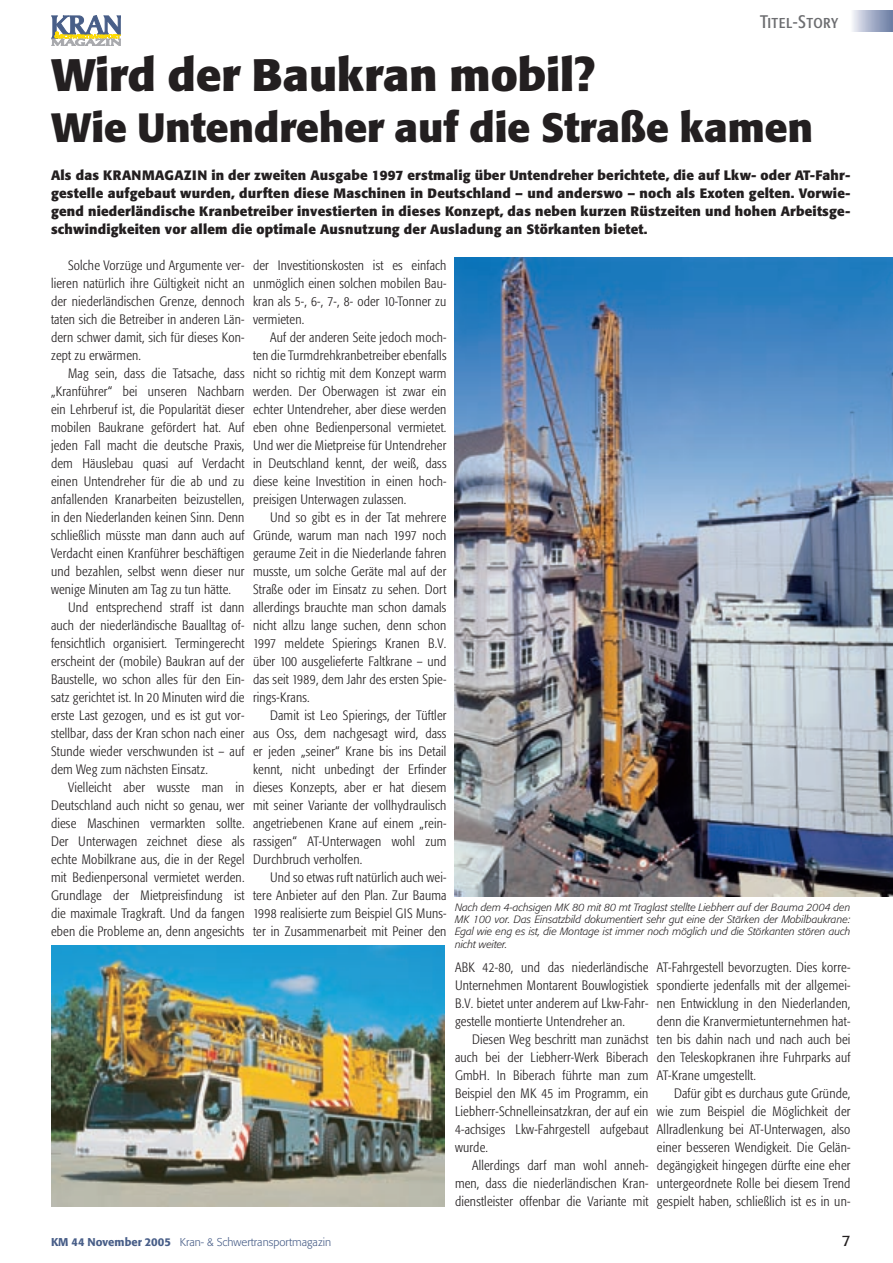
<style>
.page{position:relative;width:893px;height:1263px;background:#fff}
.page>*{position:absolute;margin:0;border:0;box-sizing:border-box;transform-origin:0 0}
.Titel1{font:700 45px "Formata";color:#231f20}
.Titel1-2{font:700 40.5px "Formata";color:#231f20}
.t1{font:18px "Formata Condensed SC";letter-spacing:.025em;color:#6c6d70}
.t2{font:15px "Formata";color:#231f20}
.Fliesstext{font:300 condensed 13.5px/18px "Formata";letter-spacing:.015em;color:#231f20;text-align:justify}
.Einleitung{font:700 13.5px/18px "Formata";letter-spacing:.015em;color:#231f20;text-align:justify}
.t3{font:300 11.25px "Formata";color:#485e88}
.Bildunterschrift{font:italic 300 10.5px/12.3px "Formata";color:#231f20;text-align:justify}
.s1{font-weight:500}
</style>
<div class="page">
<div style="left:850px;top:11px;width:43px;height:21px;background:linear-gradient(to right,#f4f4f9,#6476a0)"></div>
<svg style="left:52px;top:16px;width:69px;height:30px"></svg>
<img style="left:454px;top:258px;width:439px;height:639px">
<img style="left:51px;top:945px;width:393px;height:262px">
<p class="t1" style="left:760px;top:11px;width:80px">Titel-Story</p>
<p class="Titel1" style="left:51px;top:47px;width:545px">Wird der Baukran mobil?</p>
<p class="Titel1-2" style="left:51px;top:102px;width:763px">Wie Untendreher auf die Straße kamen</p>
<p class="Einleitung" style="left:51px;top:166px;width:801px">Als das KRANMAGAZIN in der zweiten Ausgabe 1997 erstmalig über Untendreher berichtete, die auf Lkw- oder AT-Fahr&shy;gestelle aufgebaut wurden, durften diese Maschinen in Deutschland – und anderswo – noch als Exoten gelten. Vorwie&shy;gend niederländische Kranbetreiber investierten in dieses Konzept, das neben kurzen Rüstzeiten und hohen Arbeitsge&shy;schwindigkeiten vor allem die optimale Ausnutzung der Ausladung an Störkanten bietet.</p>
<p class="Fliesstext" style="left:51px;top:256px;width:195px;text-indent:17px">Solche Vorzüge und Argumente ver&shy;lieren natürlich ihre Gültigkeit nicht an der niederländischen Grenze, dennoch taten sich die Betreiber in anderen Län&shy;dern schwer damit, sich für dieses Kon&shy;zept zu erwärmen.</p>
<p class="Fliesstext" style="left:51px;top:364px;width:195px;text-indent:17px">Mag sein, dass die Tatsache, dass „Kranführer“ bei unseren Nachbarn ein Lehrberuf ist, die Popularität dieser mobilen Baukrane gefördert hat. Auf jeden Fall macht die deutsche Praxis, dem Häuslebau quasi auf Verdacht einen Untendreher für die ab und zu anfallenden Kranarbeiten beizustellen, in den Niederlanden keinen Sinn. Denn schließlich müsste man dann auch auf Verdacht einen Kranführer beschäftigen und bezahlen, selbst wenn dieser nur wenige Minuten am Tag zu tun hätte.</p>
<p class="Fliesstext" style="left:51px;top:598px;width:195px;text-indent:17px">Und entsprechend straff ist dann auch der niederländische Baualltag of&shy;fensichtlich organisiert. Termingerecht erscheint der (mobile) Baukran auf der Baustelle, wo schon alles für den Ein&shy;satz gerichtet ist. In 20 Minuten wird die erste Last gezogen, und es ist gut vor&shy;stellbar, dass der Kran schon nach einer Stunde wieder verschwunden ist – auf dem Weg zum nächsten Einsatz.</p>
<p class="Fliesstext" style="left:51px;top:778px;width:195px;text-indent:17px">Vielleicht aber wusste man in Deutschland auch nicht so genau, wer diese Maschinen vermarkten sollte.<br>Der Unterwagen zeichnet diese als echte Mobilkrane aus, die in der Regel mit Bedienpersonal vermietet werden.<br>Grundlage der Mietpreisfindung ist die maximale Tragkraft. Und da fangen eben die Probleme an, denn angesichts</p>
<p class="Fliesstext" style="left:253px;top:256px;width:195px">der Investitionskosten ist es einfach unmöglich einen solchen mobilen Bau&shy;kran als 5-, 6-, 7-, 8- oder 10-Tonner zu vermieten.</p>
<p class="Fliesstext" style="left:253px;top:328px;width:195px;text-indent:17px">Auf der anderen Seite jedoch moch&shy;ten die Turmdrehkranbetreiber ebenfalls nicht so richtig mit dem Konzept warm werden. Der Oberwagen ist zwar ein echter Untendreher, aber diese werden eben ohne Bedienpersonal vermietet.<br>Und wer die Mietpreise für Untendreher in Deutschland kennt, der weiß, dass diese keine Investition in einen hoch&shy;preisigen Unterwagen zulassen.</p>
<p class="Fliesstext" style="left:253px;top:508px;width:195px;text-indent:17px">Und so gibt es in der Tat mehrere Gründe, warum man nach 1997 noch geraume Zeit in die Niederlande fahren musste, um solche Geräte mal auf der Straße oder im Einsatz zu sehen. Dort allerdings brauchte man schon damals nicht allzu lange suchen, denn schon 1997 meldete Spierings Kranen B.V. über 100 ausgelieferte Faltkrane – und das seit 1989, dem Jahr des ersten Spie&shy;rings-Krans.</p>
<p class="Fliesstext" style="left:253px;top:706px;width:195px;text-indent:17px">Damit ist Leo Spierings, der Tüftler aus Oss, dem nachgesagt wird, dass er jeden „seiner“ Krane bis ins Detail kennt, nicht unbedingt der Erfinder dieses Konzepts, aber er hat diesem mit seiner Variante der vollhydraulisch angetriebenen Krane auf einem „rein&shy;rassigen“ AT-Unterwagen wohl zum Durchbruch verholfen.</p>
<p class="Fliesstext" style="left:253px;top:868px;width:195px;text-indent:17px">Und so etwas ruft natürlich auch wei&shy;tere Anbieter auf den Plan. Zur Bauma 1998 realisierte zum Beispiel GIS Muns&shy;ter in Zusammenarbeit mit Peiner den</p>
<p class="Bildunterschrift" style="left:455px;top:901px;width:397px">Nach dem 4-achsigen MK 80 mit 80 mt Traglast stellte Liebherr auf der Bauma 2004 den MK 100 vor. Das Einsatzbild dokumentiert sehr gut eine der Stärken der Mobilbaukrane:<br>Egal wie eng es ist, die Montage ist immer noch möglich und die Störkanten stören auch nicht weiter.</p>
<p class="Fliesstext" style="left:455px;top:958px;width:195px">ABK 42-80, und das niederländische Unternehmen Montarent Bouwlogistiek B.V. bietet unter anderem auf Lkw-Fahr&shy;gestelle montierte Untendreher an.</p>
<p class="Fliesstext" style="left:455px;top:1030px;width:195px;text-indent:17px">Diesen Weg beschritt man zunächst auch bei der Liebherr-Werk Biberach GmbH. In Biberach führte man zum Beispiel den MK 45 im Programm, ein Liebherr-Schnelleinsatzkran, der auf ein 4-achsiges Lkw-Fahrgestell aufgebaut wurde.</p>
<p class="Fliesstext" style="left:455px;top:1156px;width:195px;text-indent:17px">Allerdings darf man wohl anneh&shy;men, dass die niederländischen Kran&shy;dienstleister offenbar die Variante mit</p>
<p class="Fliesstext" style="left:657px;top:958px;width:195px">AT-Fahrgestell bevorzugten. Dies korre&shy;spondierte jedenfalls mit der allgemei&shy;nen Entwicklung in den Niederlanden, denn die Kranvermietunternehmen hat&shy;ten bis dahin nach und nach auch bei den Teleskopkranen ihre Fuhrparks auf AT-Krane umgestellt.</p>
<p class="Fliesstext" style="left:657px;top:1084px;width:195px;text-indent:17px">Dafür gibt es durchaus gute Gründe, wie zum Beispiel die Möglichkeit der Allradlenkung bei AT-Unterwagen, also einer besseren Wendigkeit. Die Gelän&shy;degängigkeit hingegen dürfte eine eher untergeordnete Rolle bei diesem Trend gespielt haben, schließlich ist es in un-</p>
<p class="t3" style="left:51px;top:1235px;width:282px"><span class="s1">KM 44 November 2005</span> Kran- &amp; Schwertransportmagazin</p>
<p class="t2" style="left:842px;top:1232px;width:10px">7</p>
</div>
